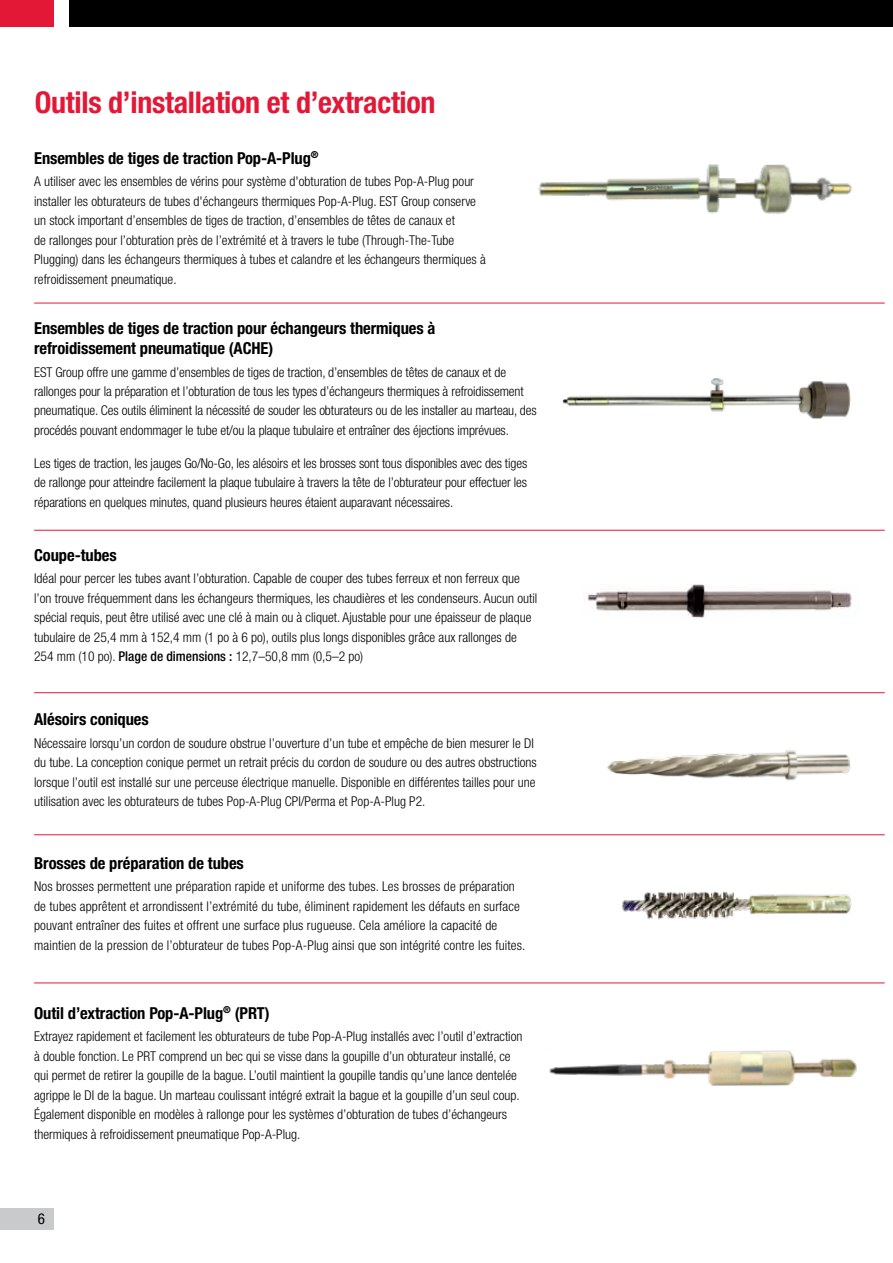
<style>
.page{position:relative;width:893px;height:1263px;background:#fff}
.page>*{position:absolute;margin:0;border:0;box-sizing:border-box;transform-origin:0 0}
.t1{font:700 condensed 30px "Helvetica Neue LT Std";letter-spacing:-.01em;color:#e31837}
.t2{font:700 condensed 16.5px/19.5px "Helvetica Neue LT Std";letter-spacing:-.005em;color:#000}
.t3{font:condensed 15px "Helvetica Neue LT Std";color:#000}
.t4{font:300 condensed 13.5px/19.5px "Helvetica Neue LT Std";color:#000}
.s1{font-weight:500}
</style>
<div class="page">
<div style="left:0;top:1208px;width:54px;height:21px;background:#c9cacc"></div>
<div style="left:70px;top:0;width:823px;height:27px;background:#000"></div>
<div style="left:0;top:0;width:54px;height:27px;background:#e31837"></div>
<img style="left:538px;top:164px;width:314px;height:50px">
<img style="left:585px;top:584px;width:267px;height:33px">
<img style="left:622px;top:891px;width:230px;height:29px">
<img style="left:607px;top:750px;width:243px;height:31px">
<img style="left:562px;top:379px;width:289px;height:40px">
<img style="left:549px;top:1050px;width:308px;height:36px">
<hr style="left:34px;top:303px;width:851px;height:1px;background:#e31837">
<hr style="left:34px;top:530px;width:851px;height:1px;background:#e31837">
<hr style="left:34px;top:692px;width:851px;height:1px;background:#e31837">
<hr style="left:34px;top:834px;width:851px;height:1px;background:#e31837">
<hr style="left:34px;top:982px;width:851px;height:1px;background:#e31837">
<h1 class="t1" style="left:35px;top:84px;width:402px">Outils d’installation et d’extraction</h1>
<p class="t2" style="left:34px;top:148px;width:286px">Ensembles de tiges de traction Pop-A-Plug<sup>®</sup></p>
<p class="t4" style="left:34px;top:172px;width:453px">A utiliser avec les ensembles de vérins pour système d'obturation de tubes Pop-A-Plug pour installer les obturateurs de tubes d'échangeurs thermiques Pop-A-Plug. EST Group conserve un stock important d’ensembles de tiges de traction, d’ensembles de têtes de canaux et<br>de rallonges pour l’obturation près de l’extrémité et à travers le tube (Through-The-Tube Plugging) dans les échangeurs thermiques à tubes et calandre et les échangeurs thermiques à refroidissement pneumatique.</p>
<p class="t2" style="left:34px;top:319px;width:403px">Ensembles de tiges de traction pour échangeurs thermiques à refroidissement pneumatique (ACHE)</p>
<p class="t4" style="left:34px;top:362px;width:504px">EST Group offre une gamme d’ensembles de tiges de traction, d’ensembles de têtes de canaux et de rallonges pour la préparation et l’obturation de tous les types d’échangeurs thermiques à refroidissement pneumatique. Ces outils éliminent la nécessité de souder les obturateurs ou de les installer au marteau, des procédés pouvant endommager le tube et/ou la plaque tubulaire et entraîner des éjections imprévues.</p>
<p class="t4" style="left:34px;top:453px;width:495px;text-align:justify">Les tiges de traction, les jauges Go/No-Go, les alésoirs et les brosses sont tous disponibles avec des tiges de rallonge pour atteindre facilement la plaque tubulaire à travers la tête de l’obturateur pour effectuer les réparations en quelques minutes, quand plusieurs heures étaient auparavant nécessaires.</p>
<p class="t2" style="left:34px;top:545px;width:84px">Coupe-tubes</p>
<p class="t4" style="left:34px;top:569px;width:505px">Idéal pour percer les tubes avant l’obturation. Capable de couper des tubes ferreux et non ferreux que l’on trouve fréquemment dans les échangeurs thermiques, les chaudières et les condenseurs. Aucun outil spécial requis, peut être utilisé avec une clé à main ou à cliquet. Ajustable pour une épaisseur de plaque tubulaire de 25,4 mm à 152,4 mm (1 po à 6 po), outils plus longs disponibles grâce aux rallonges de 254 mm (10 po). <span class="s1">Plage de dimensions :</span> 12,7–50,8 mm (0,5–2 po)</p>
<p class="t2" style="left:34px;top:709px;width:116px">Alésoirs coniques</p>
<p class="t4" style="left:34px;top:733px;width:504px">Nécessaire lorsqu’un cordon de soudure obstrue l’ouverture d’un tube et empêche de bien mesurer le DI du tube. La conception conique permet un retrait précis du cordon de soudure ou des autres obstructions lorsque l’outil est installé sur une perceuse électrique manuelle. Disponible en différentes tailles pour une utilisation avec les obturateurs de tubes Pop-A-Plug CPI/Perma et Pop-A-Plug P2.</p>
<p class="t2" style="left:34px;top:853px;width:211px">Brosses de préparation de tubes</p>
<p class="t4" style="left:34px;top:877px;width:493px">Nos brosses permettent une préparation rapide et uniforme des tubes. Les brosses de préparation de tubes apprêtent et arrondissent l’extrémité du tube, éliminent rapidement les défauts en surface pouvant entraîner des fuites et offrent une surface plus rugueuse. Cela améliore la capacité de maintien de la pression de l’obturateur de tubes Pop-A-Plug ainsi que son intégrité contre les fuites.</p>
<p class="t2" style="left:34px;top:1003px;width:237px">Outil d’extraction Pop-A-Plug<sup>®</sup> (PRT)</p>
<p class="t4" style="left:34px;top:1027px;width:490px">Extrayez rapidement et facilement les obturateurs de tube Pop-A-Plug installés avec l’outil d’extraction à double fonction. Le PRT comprend un bec qui se visse dans la goupille d’un obturateur installé, ce qui permet de retirer la goupille de la bague. L’outil maintient la goupille tandis qu’une lance dentelée agrippe le DI de la bague. Un marteau coulissant intégré extrait la bague et la goupille d’un seul coup.<br>Également disponible en modèles à rallonge pour les systèmes d’obturation de tubes d’échangeurs thermiques à refroidissement pneumatique Pop-A-Plug.</p>
<p class="t3" style="left:38px;top:1210px;width:9px">6</p>
</div>
